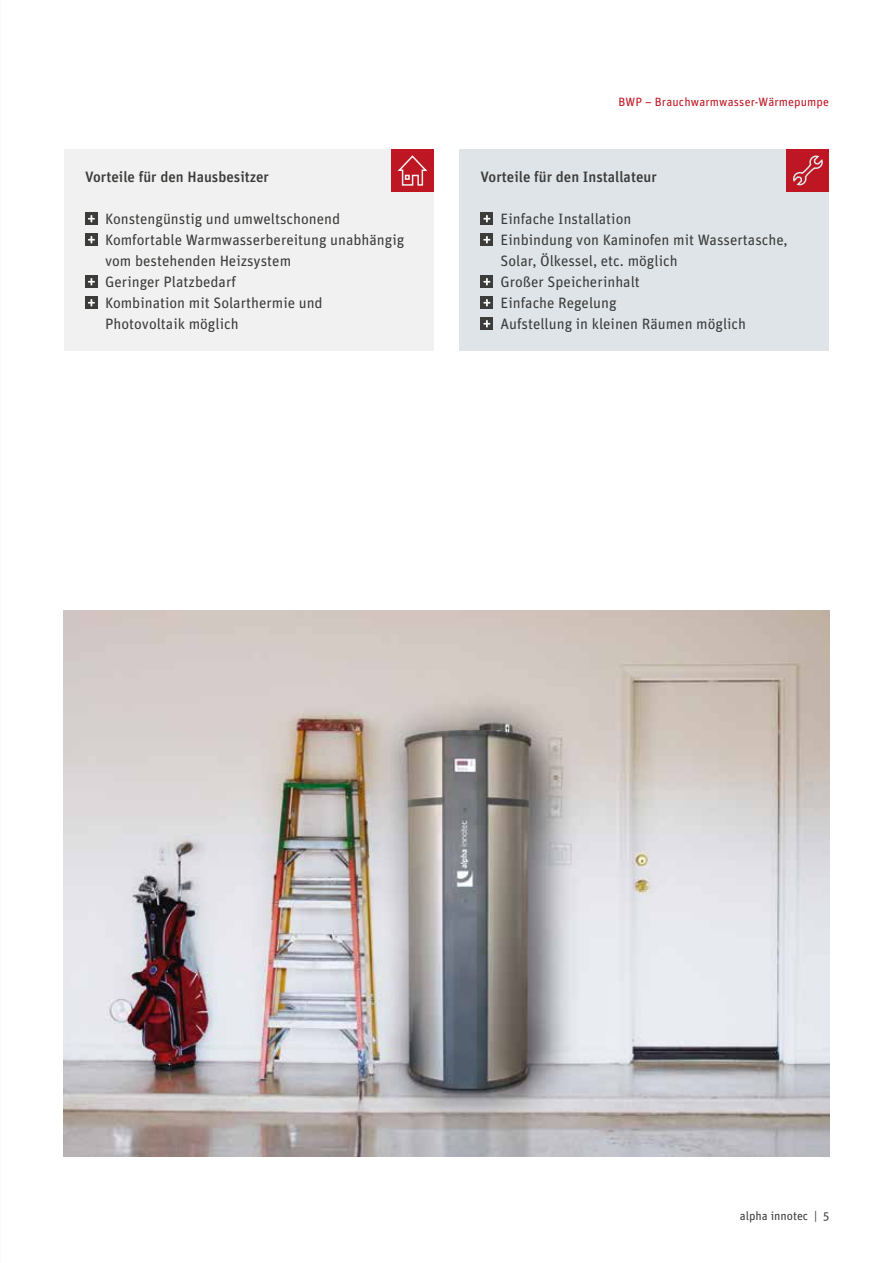
<style>
.page{position:relative;width:893px;height:1263px;background:#fff}
.page>*{position:absolute;margin:0;border:0;box-sizing:border-box;transform-origin:0 0}
.t1{font:15px/21px "Unit Pro";color:#3c3c3b}
.t2{font:500 15px "Unit Pro";color:#3c3c3b}
.t3{font:12px "Unit Pro";letter-spacing:.015em;color:#be1622}
.t4{font:12px "Unit Pro";color:#3c3c3b}
</style>
<div class="page">
<img style="left:64px;top:611px;width:765px;height:546px">
<div style="left:459px;top:149px;width:370px;height:201px;background:#dfe4e8"></div>
<div style="left:480px;top:212px;width:13px;height:13px;background:#3c3c3b"></div>
<svg style="left:483px;top:215px;width:7px;height:7px"></svg>
<div style="left:480px;top:233px;width:13px;height:13px;background:#3c3c3b"></div>
<svg style="left:483px;top:236px;width:7px;height:7px"></svg>
<div style="left:480px;top:275px;width:13px;height:13px;background:#3c3c3b"></div>
<svg style="left:483px;top:278px;width:7px;height:7px"></svg>
<div style="left:480px;top:296px;width:13px;height:13px;background:#3c3c3b"></div>
<svg style="left:483px;top:299px;width:7px;height:7px"></svg>
<div style="left:480px;top:317px;width:13px;height:13px;background:#3c3c3b"></div>
<svg style="left:483px;top:320px;width:7px;height:7px"></svg>
<div style="left:787px;top:149px;width:42px;height:42px;background:#be1622"></div>
<svg style="left:793px;top:155px;width:30px;height:31px"></svg>
<div style="left:64px;top:149px;width:370px;height:201px;background:#f1f1f1"></div>
<div style="left:85px;top:212px;width:13px;height:13px;background:#3c3c3b"></div>
<svg style="left:88px;top:215px;width:7px;height:7px"></svg>
<div style="left:85px;top:233px;width:13px;height:13px;background:#3c3c3b"></div>
<svg style="left:88px;top:236px;width:7px;height:7px"></svg>
<div style="left:85px;top:275px;width:13px;height:13px;background:#3c3c3b"></div>
<svg style="left:88px;top:278px;width:7px;height:7px"></svg>
<div style="left:85px;top:296px;width:13px;height:13px;background:#3c3c3b"></div>
<svg style="left:88px;top:299px;width:7px;height:7px"></svg>
<div style="left:391px;top:149px;width:43px;height:42px;background:#be1622"></div>
<svg style="left:397px;top:155px;width:31px;height:31px"></svg>
<p class="t2" style="left:85px;top:166px;width:186px">Vorteile für den Hausbesitzer</p>
<p class="t1" style="left:105px;top:208px;width:301px">Konstengünstig und umweltschonend<br>Komfortable Warmwasserbereitung unabhängig vom bestehenden Heizsystem<br>Geringer Platzbedarf<br>Kombination mit Solarthermie und<br>Photovoltaik möglich</p>
<p class="t3" style="left:618px;top:94px;width:212px">BWP – Brauchwarmwasser-Wärmepumpe</p>
<p class="t2" style="left:480px;top:166px;width:178px">Vorteile für den Installateur</p>
<p class="t1" style="left:500px;top:208px;width:289px">Einfache Installation<br>Einbindung von Kaminofen mit Wassertasche,<br>Solar, Ölkessel, etc. möglich<br>Großer Speicherinhalt<br>Einfache Regelung<br>Aufstellung in kleinen Räumen möglich</p>
<p class="t4" style="left:740px;top:1207px;width:91px">alpha innotec | 5</p>
</div>
